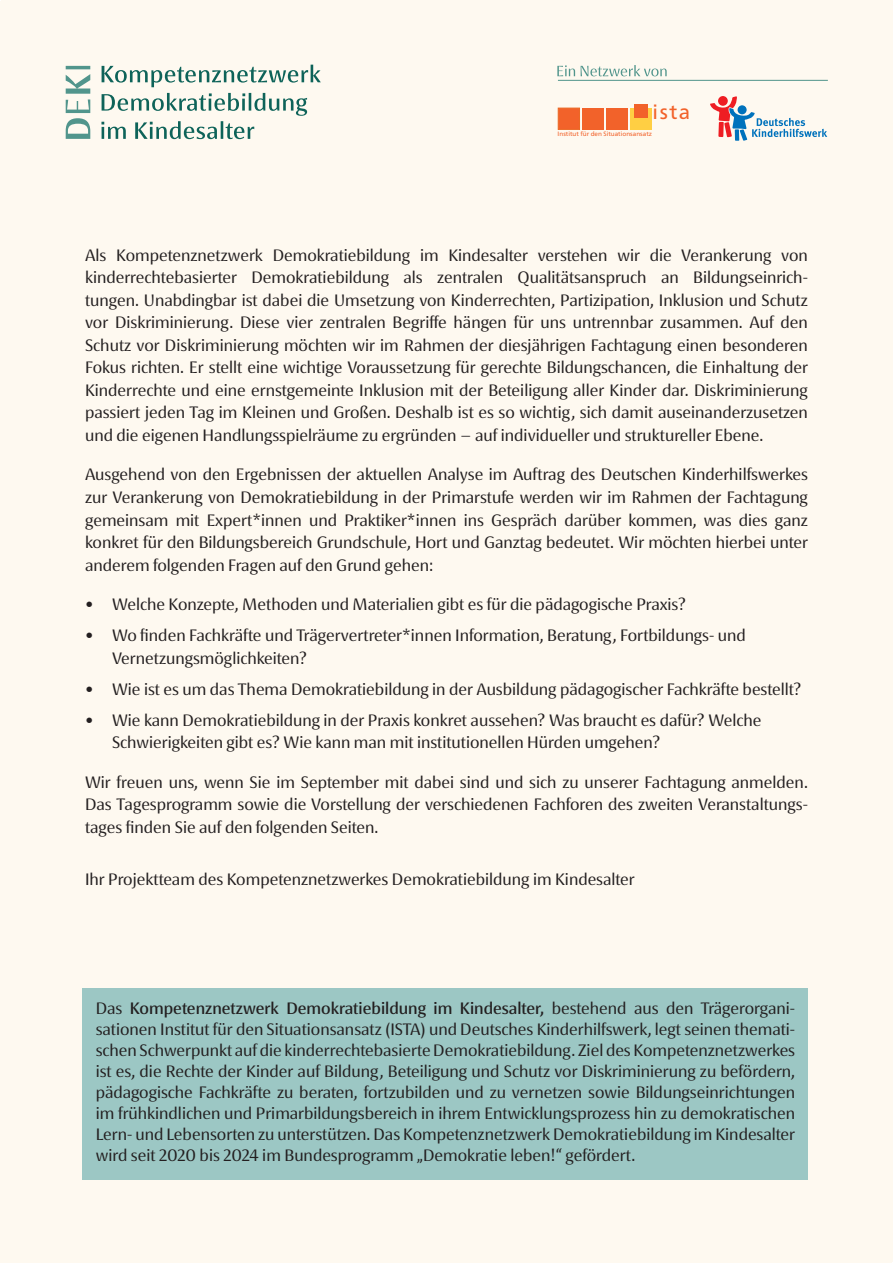
<style>
.page{position:relative;width:893px;height:1263px;background:#fff}
.page>*{position:absolute;margin:0;border:0;box-sizing:border-box;transform-origin:0 0}
.t1{font:20.4px "Frutiger Neue 1450 Pro";color:#f2622a}
.t2{font:16.5px/22.5px "Koning Display";color:#231f20;text-align:justify}
.t3{font:6.3px "Frutiger Neue 1450 Pro";color:#f2622a}
.s1{font-weight:600}
</style>
<div class="page">
<div style="left:1px;top:1px;width:891px;height:1261px;background:#fef9f0"></div>
<svg style="left:65px;top:65px;width:25px;height:74px"></svg>
<svg style="left:101px;top:64px;width:220px;height:75px"></svg>
<svg style="left:557px;top:65px;width:110px;height:11px"></svg>
<hr style="left:558px;top:80px;width:270px;height:1px;background:#51958c">
<div style="left:558px;top:108px;width:22px;height:21px;background:#f2622a;border:1px solid #eb6823"></div>
<div style="left:582px;top:108px;width:22px;height:21px;background:#f2622a"></div>
<div style="left:606px;top:108px;width:22px;height:21px;background:#f2622a"></div>
<div style="left:630px;top:108px;width:22px;height:21px;background:#ffcf43"></div>
<div style="left:634px;top:104px;width:13px;height:14px;background:#f2622a"></div>
<svg style="left:710px;top:96px;width:118px;height:45px"></svg>
<div style="left:83px;top:988px;width:725px;height:192px;background:#9cc7c4"></div>
<p class="t1" style="left:653px;top:97px;width:39px">ista</p>
<p class="t3" style="left:559px;top:127px;width:96px">Institut für den Situationsansatz</p>
<p class="t3" style="left:558px;top:129px;width:96px">Institut für den Situationsansatz</p>
<p class="t2" style="left:85px;top:243px;width:724px">Als Kompetenznetzwerk Demokratiebildung im Kindesalter verstehen wir die Verankerung von kinderrechtebasierter Demokratiebildung als zentralen Qualitätsanspruch an Bildungseinrich&shy;tungen. Unabdingbar ist dabei die Umsetzung von Kinderrechten, Partizipation, Inklusion und Schutz vor Diskriminierung. Diese vier zentralen Begriffe hängen für uns untrennbar zusammen. Auf den Schutz vor Diskriminierung möchten wir im Rahmen der diesjährigen Fachtagung einen besonderen Fokus richten. Er stellt eine wichtige Voraussetzung für gerechte Bildungschancen, die Einhaltung der Kinderrechte und eine ernstgemeinte Inklusion mit der Beteiligung aller Kinder dar. Diskriminierung passiert jeden Tag im Kleinen und Großen. Deshalb ist es so wichtig, sich damit auseinanderzusetzen und die eigenen Handlungsspielräume zu ergründen – auf individueller und struktureller Ebene.</p>
<p class="t2" style="left:85px;top:463px;width:724px">Ausgehend von den Ergebnissen der aktuellen Analyse im Auftrag des Deutschen Kinderhilfswerkes zur Verankerung von Demokratiebildung in der Primarstufe werden wir im Rahmen der Fachtagung gemeinsam mit Expert*innen und Praktiker*innen ins Gespräch darüber kommen, was dies ganz konkret für den Bildungsbereich Grundschule, Hort und Ganztag bedeutet. Wir möchten hierbei unter anderem folgenden Fragen auf den Grund gehen:</p>
<p class="t2" style="left:85px;top:593px;width:603px">• Welche Konzepte, Methoden und Materialien gibt es für die pädagogische Praxis?</p>
<p class="t2" style="left:112px;top:624px;width:635px;text-indent:-27px">• Wo finden Fachkräfte und Trägervertreter*innen Information, Beratung, Fortbildungs- und<br>Vernetzungsmöglichkeiten?</p>
<p class="t2" style="left:85px;top:677px;width:718px">• Wie ist es um das Thema Demokratiebildung in der Ausbildung pädagogischer Fachkräfte bestellt?</p>
<p class="t2" style="left:112px;top:708px;width:651px;text-indent:-27px">• Wie kann Demokratiebildung in der Praxis konkret aussehen? Was braucht es dafür? Welche<br>Schwierigkeiten gibt es? Wie kann man mit institutionellen Hürden umgehen?</p>
<p class="t2" style="left:85px;top:770px;width:724px">Wir freuen uns, wenn Sie im September mit dabei sind und sich zu unserer Fachtagung anmelden.<br>Das Tagesprogramm sowie die Vorstellung der verschiedenen Fachforen des zweiten Veranstaltungs&shy;tages finden Sie auf den folgenden Seiten.</p>
<p class="t2" style="left:85px;top:867px;width:551px">Ihr Projektteam des Kompetenznetzwerkes Demokratiebildung im Kindesalter</p>
<p class="t2" style="left:96px;top:997px;width:701px;line-height:21px">Das <span class="s1">Kompetenznetzwerk Demokratiebildung im Kindesalter,</span> bestehend aus den Trägerorgani&shy;sationen Institut für den Situationsansatz (ISTA) und Deutsches Kinderhilfswerk, legt seinen themati&shy;schen Schwerpunkt auf die kinderrechtebasierte Demokratiebildung. Ziel des Kompetenznetzwerkes ist es, die Rechte der Kinder auf Bildung, Beteiligung und Schutz vor Diskriminierung zu befördern, pädagogische Fachkräfte zu beraten, fortzubilden und zu vernetzen sowie Bildungseinrichtungen im frühkindlichen und Primarbildungsbereich in ihrem Entwicklungsprozess hin zu demokratischen Lern- und Lebensorten zu unterstützen. Das Kompetenznetzwerk Demokratiebildung im Kindesalter wird seit 2020 bis 2024 im Bundesprogramm „Demokratie leben!“ gefördert.</p>
</div>
